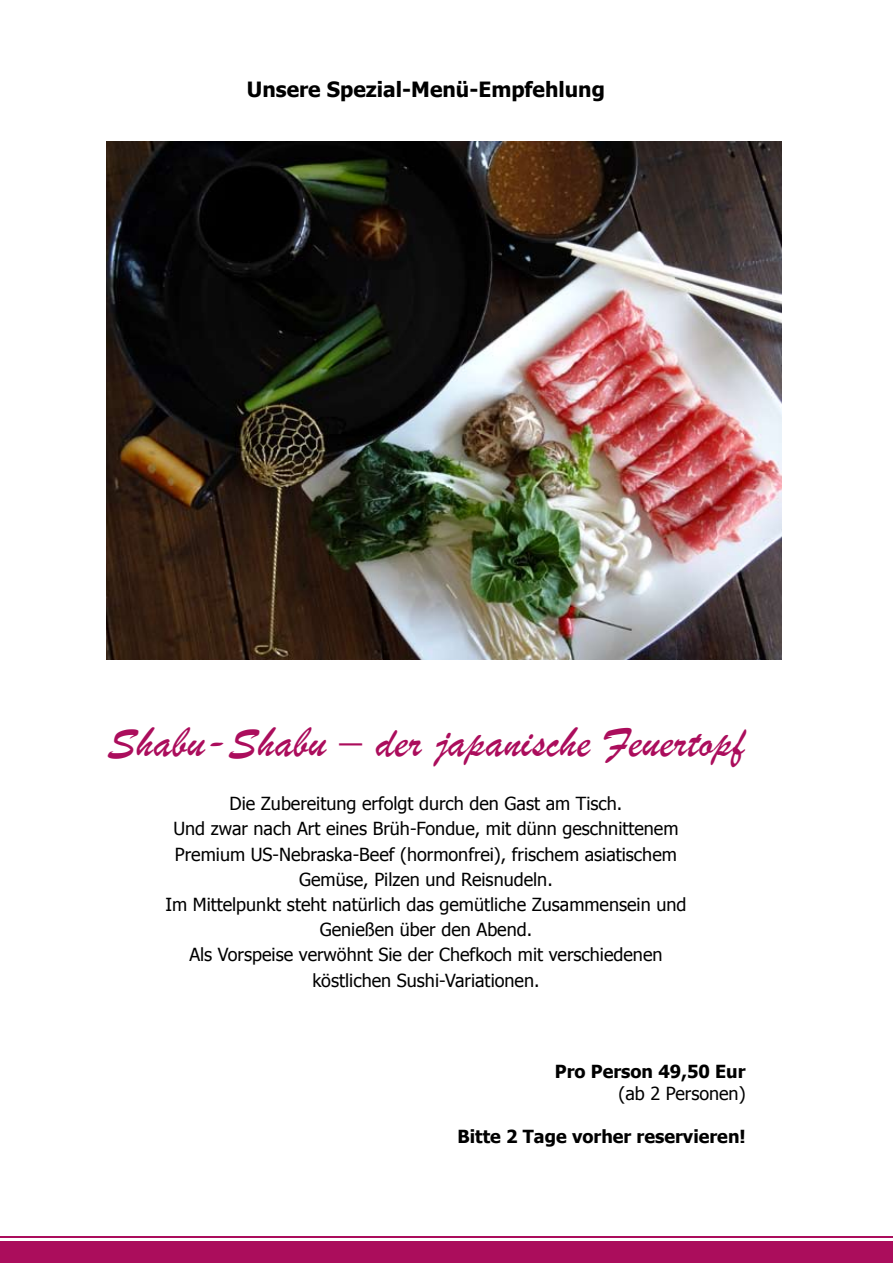
<style>
.page{position:relative;width:893px;height:1263px;background:#fff}
.page>*{position:absolute;margin:0;border:0;box-sizing:border-box;transform-origin:0 0}
.t1{font:45px "Brush Script";letter-spacing:.01em;color:#ab0d5c}
.t2{font:700 21px "Tahoma";color:#000}
.t3{font:18px/25.2px "Tahoma";color:#000;text-align:center}
.t4{font:700 18px "Tahoma";color:#000}
</style>
<div class="page">
<div style="left:0;top:1236px;width:893px;height:27px;background:#ab0d5c"></div>
<hr style="left:0;top:1239px;width:893px;height:2px;background:#fff">
<img style="left:106px;top:142px;width:675px;height:517px">
<p class="t2" style="left:247px;top:75px;width:360px">Unsere Spezial-Menü-Empfehlung</p>
<h1 class="t1" style="left:107px;top:715px;width:639px">Shabu-Shabu – der japanische Feuertopf</h1>
<p class="t3" style="left:165px;top:792px;width:522px">Die Zubereitung erfolgt durch den Gast am Tisch.<br>Und zwar nach Art eines Brüh-Fondue, mit dünn geschnittenem Premium US-Nebraska-Beef (hormonfrei), frischem asiatischem Gemüse, Pilzen und Reisnudeln.<br>Im Mittelpunkt steht natürlich das gemütliche Zusammensein und Genießen über den Abend.<br>Als Vorspeise verwöhnt Sie der Chefkoch mit verschiedenen köstlichen Sushi-Variationen.</p>
<p class="t4" style="left:555px;top:1059px;width:192px">Pro Person 49,50 Eur</p>
<p class="t3" style="left:618px;top:1082px;width:129px">(ab 2 Personen)</p>
<p class="t4" style="left:457px;top:1124px;width:290px">Bitte 2 Tage vorher reservieren!</p>
</div>
